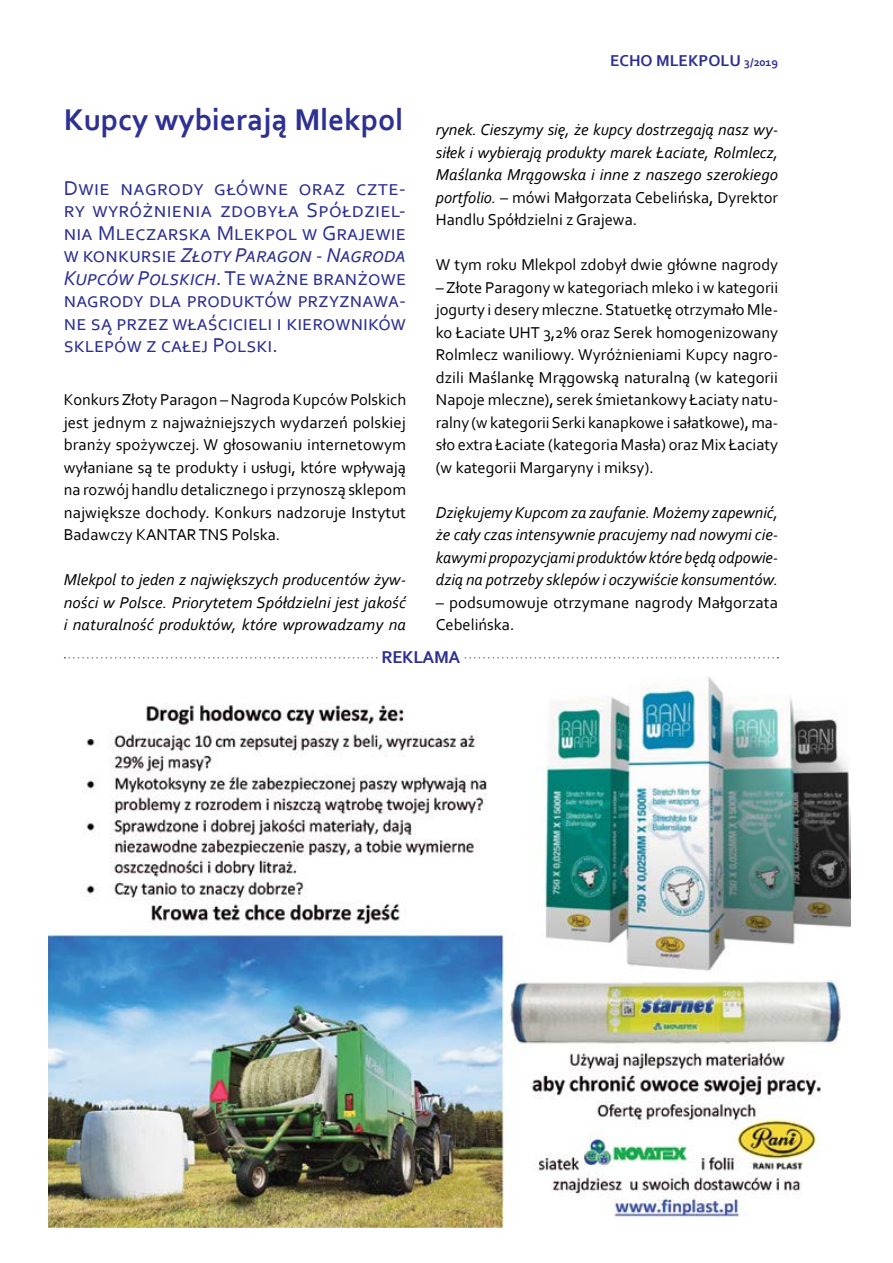
<style>
.page{position:relative;width:893px;height:1263px;background:#fff}
.page>*{position:absolute;margin:0;border:0;box-sizing:border-box;transform-origin:0 0}
.t1{font:700 31.5px "Corbel";color:#2e3092}
.t2{font:21px/22.5px "Corbel";color:#2e3092;text-align:justify}
.t3{font:700 18px "Corbel";letter-spacing:-.02em;color:#2e3092}
.t4{font:16.5px/22.5px "Corbel";color:#000;text-align:justify}
.t5{font:italic 16.5px/22.5px "Corbel";letter-spacing:.005em;color:#000;text-align:justify}
.t6{font:700 16.5px "Corbel";color:#2e3092}
.s1{font-size:12px}
.s2{font-style:normal}
.s3{font-style:italic}
</style>
<div class="page">
<svg style="left:65px;top:657px;width:713px;height:2px"></svg>
<img style="left:48px;top:676px;width:802px;height:551px">
<p class="t6" style="left:610px;top:50px;width:170px">ECHO MLEKPOLU <span class="s1">3/2019</span></p>
<h1 class="t1" style="left:64px;top:100px;width:341px">Kupcy wybierają Mlekpol</h1>
<p class="t5" style="left:436px;top:118px;width:344px">rynek. Cieszymy się, że kupcy dostrzegają nasz wy&shy;siłek i wybierają produkty marek Łaciate, Rolmlecz, Maślanka Mrągowska i inne z naszego szerokiego portfolio. <span class="s2">– mówi Małgorzata Cebelińska, Dyrektor Handlu Spółdzielni z Grajewa.</span></p>
<p class="t4" style="left:436px;top:253px;width:344px">W tym roku Mlekpol zdobył dwie główne nagrody</p>
<p class="t4" style="left:436px;top:275px;width:344px">– Złote Paragony w kategoriach mleko i w kategorii jogurty i desery mleczne. Statuetkę otrzymało Mle&shy;ko Łaciate UHT 3,2% oraz Serek homogenizowany Rolmlecz waniliowy. Wyróżnieniami Kupcy nagro&shy;dzili Maślankę Mrągowską naturalną (w kategorii Napoje mleczne), serek śmietankowy Łaciaty natu&shy;ralny (w kategorii Serki kanapkowe i sałatkowe), ma&shy;sło extra Łaciate (kategoria Masła) oraz Mix Łaciaty (w kategorii Margaryny i miksy).</p>
<p class="t5" style="left:436px;top:500px;width:344px">Dziękujemy Kupcom za zaufanie. Możemy zapewnić, że cały czas intensywnie pracujemy nad nowymi cie&shy;kawymi propozycjami produktów które będą odpowie&shy;dzią na potrzeby sklepów i oczywiście konsumentów.</p>
<p class="t4" style="left:436px;top:590px;width:344px">– podsumowuje otrzymane nagrody Małgorzata<br>Cebelińska.</p>
<p class="t3" style="left:381px;top:646px;width:80px">REKLAMA</p>
<p class="t2" style="left:64px;top:176px;width:344px">Dwie nagrody główne oraz czte&shy;ry wyróżnienia zdobyła Spółdziel&shy;nia Mleczarska Mlekpol w Grajewie w konkursie <span class="s3">Złoty Paragon - Nagroda Kupców Polskich</span>. Te ważne branżowe nagrody dla produktów przyznawa&shy;ne są przez właścicieli i kierowników sklepów z całej Polski.</p>
<p class="t4" style="left:64px;top:388px;width:344px">Konkurs Złoty Paragon – Nagroda Kupców Polskich jest jednym z najważniejszych wydarzeń polskiej branży spożywczej. W głosowaniu internetowym wyłaniane są te produkty i usługi, które wpływają na rozwój handlu detalicznego i przynoszą sklepom największe dochody. Konkurs nadzoruje Instytut Badawczy KANTAR TNS Polska.</p>
<p class="t5" style="left:64px;top:568px;width:344px">Mlekpol to jeden z największych producentów żyw&shy;ności w Polsce. Priorytetem Spółdzielni jest jakość i naturalność produktów, które wprowadzamy na</p>
</div>
